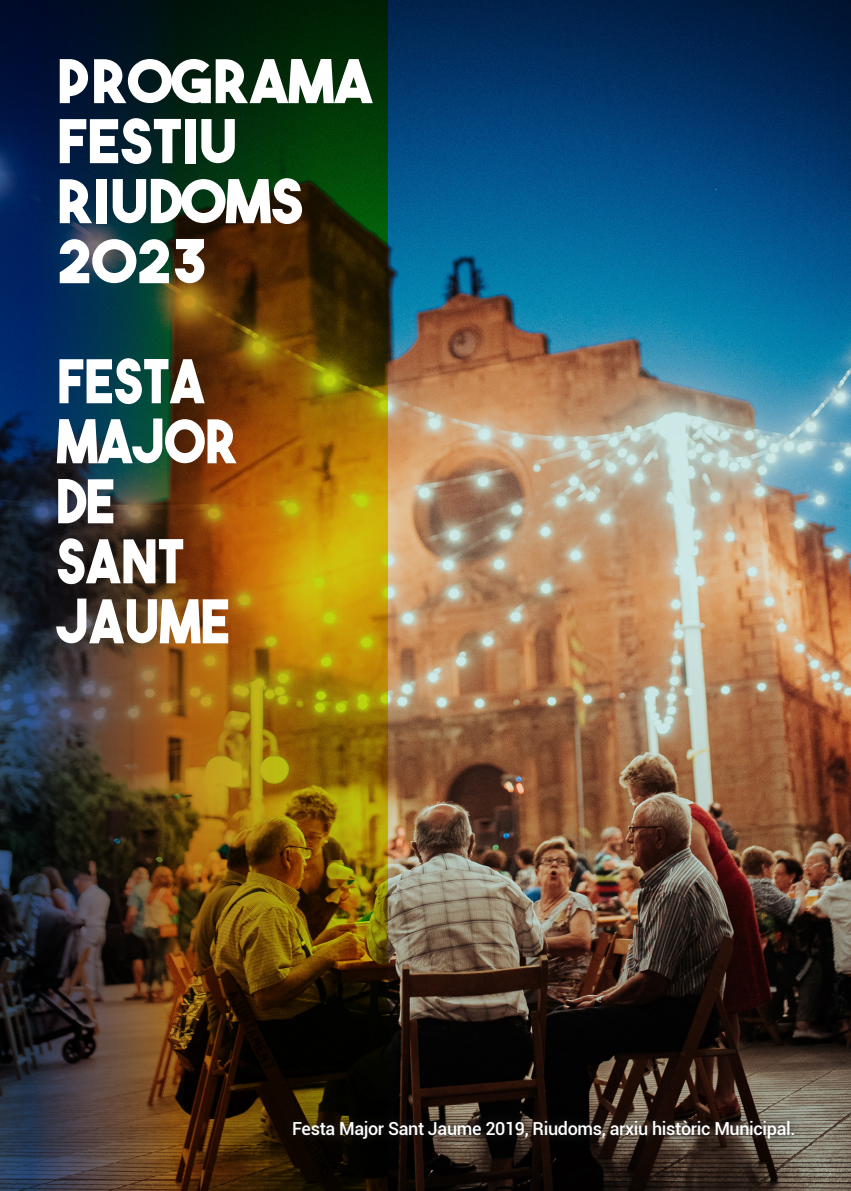
<style>
.page{position:relative;width:851px;height:1191px;background:#fff}
.page>*{position:absolute;margin:0;border:0;box-sizing:border-box;transform-origin:0 0}
.t1{font:60px "The Bold Font";color:#fff}
.t2{font:60px "The Bold Font";color:#fff;scale:.9 1}
.t3{font:500 18px "Roboto";letter-spacing:-.02em;color:#fff}
</style>
<div class="page">
<img style="left:387px;top:0;width:463px;height:1191px">
<img style="left:0;top:0;width:387px;height:1191px">
<svg style="left:283px;top:1110px;width:520px;height:38px;background:#2c241d"></svg>
<p class="t1" style="left:57px;top:43px;width:317px">PROGRAMA</p>
<p class="t1" style="left:57px;top:103px;width:183px">FESTIU</p>
<p class="t1" style="left:57px;top:163px;width:248px">RIUDOMS</p>
<p class="t1" style="left:57px;top:223px;width:152px">2023</p>
<p class="t2" style="left:57px;top:343px;width:166px">FESTA</p>
<p class="t2" style="left:57px;top:403px;width:203px">MAJOR</p>
<p class="t2" style="left:57px;top:463px;width:67px">DE</p>
<p class="t2" style="left:57px;top:523px;width:143px">SANT</p>
<p class="t2" style="left:57px;top:583px;width:194px">JAUME</p>
<p class="t3" style="left:292px;top:1115px;width:505px">Festa Major Sant Jaume 2019, Riudoms, arxiu històric Municipal.</p>
</div>
